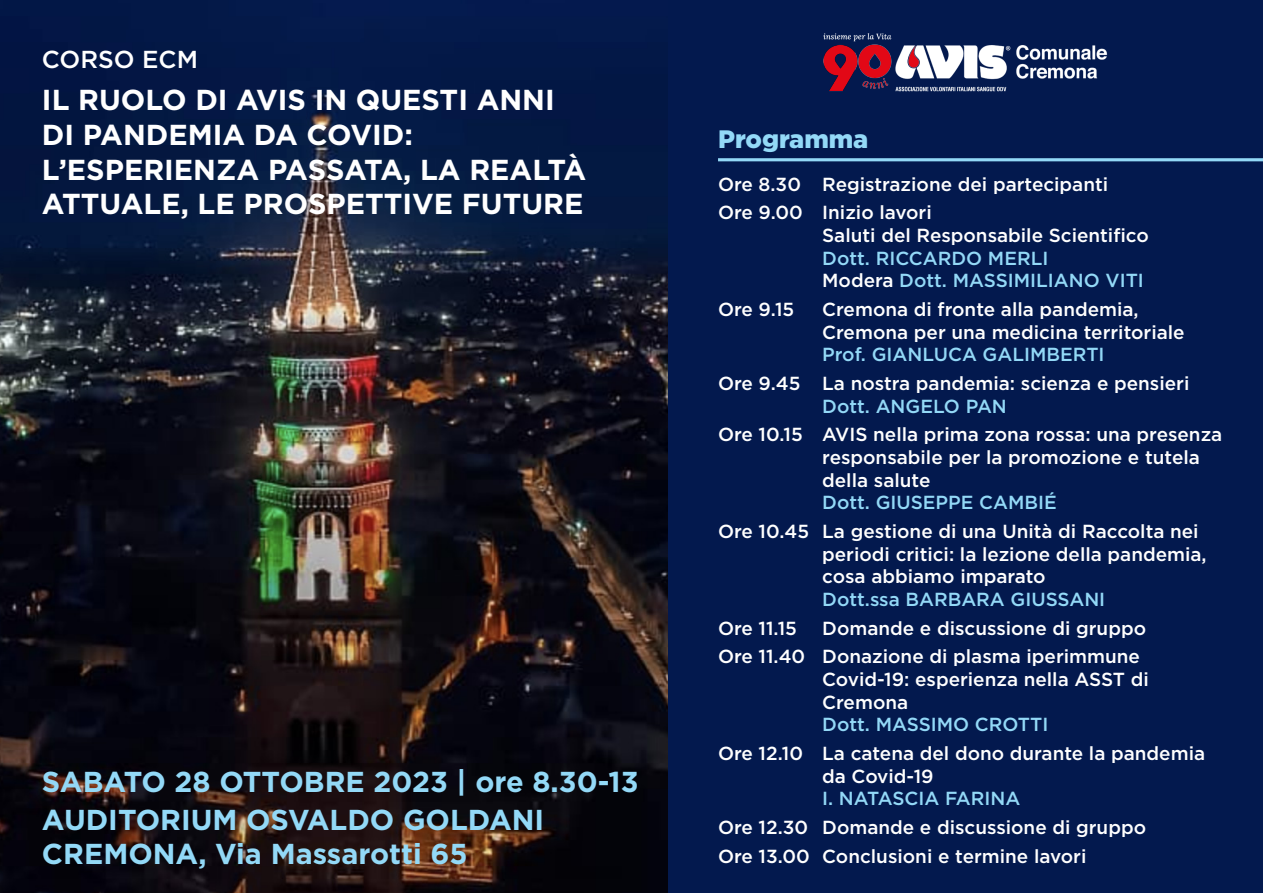
<style>
.page{position:relative;width:1263px;height:893px;background:#03194e}
.page>*{position:absolute;margin:0;border:0;box-sizing:border-box;transform-origin:0 0}
.t1{font:700 28.8px/34.7px "Gotham";color:#fff}
.t2{font:700 28.8px/38.4px "Gotham";color:#93d9f7}
.t3{font:900 25.2px "Gotham";color:#93d9f7}
.t4{font:500 24.6px "Gotham";color:#fff}
.t5{font:500 18.9px/22.6px "Gotham";color:#fff}
.t6{font:500 18.9px/22.6px "Gotham";color:#93d9f7}
.s1{color:#fff}
</style>
<div class="page">
<img style="left:0;top:42px;width:668px;height:851px">
<hr style="left:718px;top:158px;width:545px;height:3px;background:#93d9f7">
<img style="left:823px;top:33px;width:285px;height:59px">
<h3 class="t4" style="left:42px;top:44px;width:157px">CORSO ECM</h3>
<h1 class="t1" style="left:42px;top:83px;width:546px">IL RUOLO DI AVIS IN QUESTI ANNI<br>DI PANDEMIA DA COVID:<br>L’ESPERIENZA PASSATA, LA REALTÀ<br>ATTUALE, LE PROSPETTIVE FUTURE</h1>
<h1 class="t2" style="left:42px;top:762px;width:598px">SABATO 28 OTTOBRE 2023 | ore 8.30-13<br>AUDITORIUM OSVALDO GOLDANI</h1>
<h1 class="t2" style="left:42px;top:834px;width:427px">CREMONA, Via Massarotti 65</h1>
<h2 class="t3" style="left:718px;top:122px;width:152px">Programma</h2>
<p class="t5" style="left:718px;top:170px;width:392px;line-height:28.7px">Ore 8.30 Registrazione dei partecipanti<br>Ore 9.00 Inizio lavori</p>
<p class="t5" style="left:822px;top:224px;width:328px">Saluti del Responsabile Scientifico</p>
<p class="t6" style="left:822px;top:247px;width:323px">Dott. RICCARDO MERLI<br><span class="s1">Modera</span> Dott. MASSIMILIANO VITI</p>
<p class="t5" style="left:718px;top:298px;width:78px">Ore 9.15</p>
<p class="t5" style="left:822px;top:298px;width:364px">Cremona di fronte alla pandemia,<br>Cremona per una medicina territoriale</p>
<p class="t6" style="left:822px;top:343px;width:284px">Prof. GIANLUCA GALIMBERTI</p>
<p class="t5" style="left:718px;top:372px;width:473px">Ore 9.45 La nostra pandemia: scienza e pensieri</p>
<p class="t6" style="left:822px;top:395px;width:186px">Dott. ANGELO PAN</p>
<p class="t5" style="left:822px;top:423px;width:402px;text-indent:-104px">Ore 10.15 AVIS nella prima zona rossa: una presenza responsabile per la promozione e tutela della salute</p>
<p class="t6" style="left:822px;top:491px;width:236px">Dott. GIUSEPPE CAMBIÉ</p>
<p class="t5" style="left:822px;top:520px;width:386px;text-indent:-104px">Ore 10.45 La gestione di una Unità di Raccolta nei periodi critici: la lezione della pandemia, cosa abbiamo imparato</p>
<p class="t6" style="left:822px;top:588px;width:285px">Dott.ssa BARBARA GIUSSANI</p>
<p class="t5" style="left:718px;top:616px;width:80px">Ore 11.15</p>
<p class="t5" style="left:718px;top:613px;width:430px;line-height:28.7px;text-indent:104px">Domande e discussione di gruppo<br>Ore 11.40 Donazione di plasma iperimmune</p>
<p class="t5" style="left:822px;top:668px;width:328px">Covid-19: esperienza nella ASST di<br>Cremona</p>
<p class="t6" style="left:822px;top:713px;width:228px">Dott. MASSIMO CROTTI</p>
<p class="t5" style="left:822px;top:742px;width:384px;text-indent:-104px">Ore 12.10 La catena del dono durante la pandemia da Covid-19</p>
<p class="t6" style="left:822px;top:787px;width:200px">I. NATASCIA FARINA</p>
<p class="t5" style="left:718px;top:813px;width:430px;line-height:28.7px">Ore 12.30 Domande e discussione di gruppo<br>Ore 13.00 Conclusioni e termine lavori</p>
</div>
